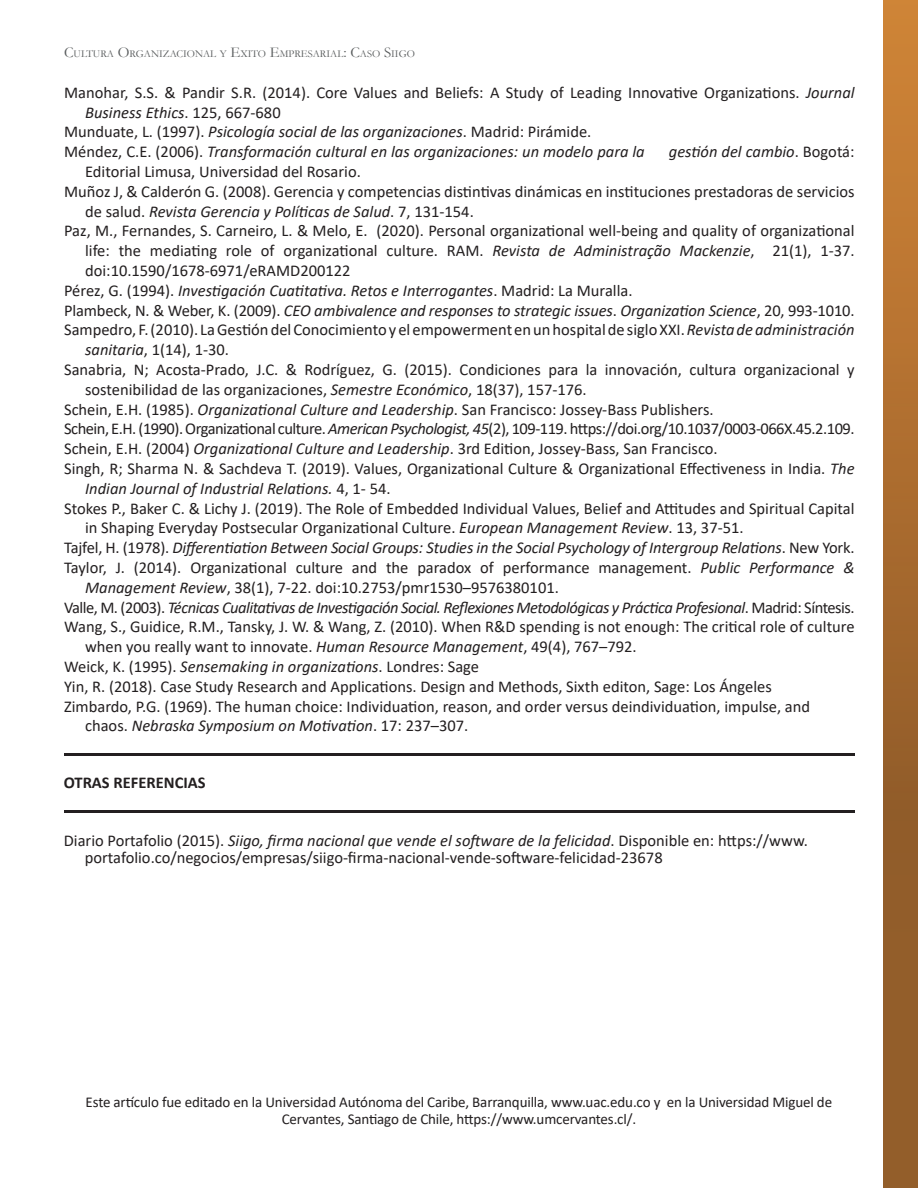
<style>
.page{position:relative;width:918px;height:1188px;background:#fff}
.page>*{position:absolute;margin:0;border:0;box-sizing:border-box;transform-origin:0 0}
.t1{font:16.5px/19.8px "Calibri";color:#231f20}
.t2{font:italic 16.5px "Calibri";letter-spacing:-.01em;color:#231f20}
.t3{font:16.5px "Calibri";letter-spacing:-.03em;color:#231f20}
.t4{font:italic 16.5px "Calibri";letter-spacing:-.03em;color:#231f20}
.t5{font:700 16.5px "Calibri";color:#231f20}
.Título_de_nota_al_fi{font:15px/17px "Calibri";letter-spacing:-.01em;color:#231f20;text-align:center}
.t6{font:10.5px "Garamond";color:#585b5c}
.s1{font-size:15px}
.s2{font-style:italic}
.s3{font-style:normal}
</style>
<div class="page">
<img style="left:883px;top:0;width:35px;height:1188px">
<hr style="left:64px;top:753px;width:790px;height:2px;background:#231f20">
<hr style="left:64px;top:810px;width:790px;height:3px;background:#231f20">
<p class="t6" style="left:64px;top:46px;width:351px"><span class="s1">C</span>ULTURA <span class="s1">O</span>RGANIZACIONAL Y <span class="s1">E</span>XITO <span class="s1">E</span>MPRESARIAL<span class="s1">: C</span>ASO <span class="s1">S</span>IIGO</p>
<p class="t1" style="left:85px;top:82px;width:771px;text-indent:-21px">Manohar, S.S. &amp; Pandir S.R. (2014). Core Values and Beliefs: A Study of Leading Innovative Organizations. <span class="s2">Journal<br>Business Ethics</span>. 125, 667-680</p>
<p class="t1" style="left:64px;top:122px;width:529px">Munduate, L. (1997). <span class="s2">Psicología social de las organizaciones</span>. Madrid: Pirámide.</p>
<p class="t2" style="left:64px;top:140px;width:582px"><span class="s3">Méndez, C.E. (2006).</span> Transformación cultural en las organizaciones: un modelo para la</p>
<p class="t2" style="left:669px;top:140px;width:187px">gestión del cambio<span class="s3">. Bogotá:</span></p>
<p class="t1" style="left:85px;top:161px;width:277px">Editorial Limusa, Universidad del Rosario.</p>
<p class="t1" style="left:85px;top:181px;width:771px;text-indent:-21px">Muñoz J, &amp; Calderón G. (2008). Gerencia y competencias distintivas dinámicas en instituciones prestadoras de servicios de salud. <span class="s2">Revista Gerencia y Políticas de Salud</span>. 7, 131-154.</p>
<p class="t1" style="left:85px;top:221px;width:771px;text-align:justify;text-indent:-21px">Paz, M., Fernandes, S. Carneiro, L. &amp; Melo, E. (2020). Personal organizational well-being and quality of organizational life: the mediating role of organizational culture. RAM. <span class="s2">Revista de Administração Mackenzie</span>, 21(1), 1-37. doi:10.1590/1678-6971/eRAMD200122</p>
<p class="t2" style="left:64px;top:279px;width:570px"><span class="s3">Pérez, G. (1994).</span> Investigación Cuatitativa. Retos e Interrogantes<span class="s3">. Madrid: La Muralla.</span></p>
<p class="t2" style="left:64px;top:299px;width:792px"><span class="s3">Plambeck, N. &amp; Weber, K. (2009).</span> CEO ambivalence and responses to strategic issues<span class="s3">.</span> Organization Science<span class="s3">, 20, 993-1010.</span></p>
<p class="t1" style="left:85px;top:320px;width:771px;text-indent:-21px">Sampedro, F. (2010). La Gestión del Conocimiento y el empowerment en un hospital de siglo XXI. <span class="s2">Revista de administración sanitaria</span>, 1(14), 1-30.</p>
<p class="t1" style="left:85px;top:359px;width:771px;text-indent:-21px">Sanabria, N; Acosta-Prado, J.C. &amp; Rodríguez, G. (2015). Condiciones para la innovación, cultura organizacional y sostenibilidad de las organizaciones, <span class="s2">Semestre Económico</span>, 18(37), 157-176.</p>
<p class="t1" style="left:64px;top:399px;width:651px">Schein, E.H. (1985). <span class="s2">Organizational Culture and Leadership</span>. San Francisco: Jossey-Bass Publishers.</p>
<p class="t3" style="left:64px;top:418px;width:792px">Schein, E.H. (1990). Organizational culture. <span class="s2">American Psychologist, 45</span>(2), 109-119. https://doi.org/10.1037/0003-066X.45.2.109.</p>
<p class="t1" style="left:64px;top:438px;width:655px">Schein, E.H. (2004) <span class="s2">Organizational Culture and Leadership</span>. 3rd Edition, Jossey-Bass, San Francisco.</p>
<p class="t1" style="left:85px;top:458px;width:771px;text-indent:-21px">Singh, R; Sharma N. &amp; Sachdeva T. (2019). Values, Organizational Culture &amp; Organizational Effectiveness in India. <span class="s2">The<br>Indian Journal of Industrial Relations.</span> 4, 1- 54.</p>
<p class="t1" style="left:85px;top:498px;width:771px;text-indent:-21px">Stokes P., Baker C. &amp; Lichy J. (2019). The Role of Embedded Individual Values, Belief and Attitudes and Spiritual Capital in Shaping Everyday Postsecular Organizational Culture. <span class="s2">European Management Review</span>. 13, 37-51.</p>
<p class="t2" style="left:64px;top:536px;width:792px"><span class="s3">Tajfel, H. (1978).</span> Differentiation Between Social Groups: Studies in the Social Psychology of Intergroup Relations<span class="s3">. New York.</span></p>
<p class="t1" style="left:85px;top:557px;width:771px;text-indent:-21px">Taylor, J. (2014). Organizational culture and the paradox of performance management. <span class="s2">Public Performance &amp;<br>Management Review</span>, 38(1), 7-22. doi:10.2753/pmr1530–9576380101.</p>
<p class="t4" style="left:64px;top:596px;width:792px"><span class="s3">Valle, M. (2003).</span> Técnicas Cualitativas de Investigación Social. Reflexiones Metodológicas y Práctica Profesional<span class="s3">. Madrid: Síntesis.</span></p>
<p class="t1" style="left:85px;top:617px;width:771px;text-indent:-21px">Wang, S., Guidice, R.M., Tansky, J. W. &amp; Wang, Z. (2010). When R&amp;D spending is not enough: The critical role of culture when you really want to innovate. <span class="s2">Human Resource Management</span>, 49(4), 767–792.</p>
<p class="t1" style="left:64px;top:656px;width:417px">Weick, K. (1995). <span class="s2">Sensemaking in organizations</span>. Londres: Sage</p>
<p class="t1" style="left:64px;top:676px;width:709px">Yin, R. (2018). Case Study Research and Applications. Design and Methods, Sixth editon, Sage: Los Ángeles</p>
<p class="t1" style="left:85px;top:696px;width:727px;text-indent:-21px">Zimbardo, P.G. (1969). The human choice: Individuation, reason, and order versus deindividuation, impulse, and chaos. <span class="s2">Nebraska Symposium on Motivation</span>. 17: 237–307.</p>
<p class="t5" style="left:64px;top:770px;width:143px">OTRAS REFERENCIAS</p>
<p class="t1" style="left:85px;top:831px;width:725px;line-height:17.9px;text-indent:-21px">Diario Portafolio (2015). <span class="s2">Siigo, firma nacional que vende el software de la felicidad</span>. Disponible en: https://www. portafolio.co/negocios/empresas/siigo-firma-nacional-vende-software-felicidad-23678</p>
<p class="Título_de_nota_al_fi" style="left:86px;top:1093px;width:748px">Este artículo fue editado en la Universidad Autónoma del Caribe, Barranquilla, www.uac.edu.co y en la Universidad Miguel de<br>Cervantes, Santiago de Chile, https://www.umcervantes.cl/.</p>
</div>
